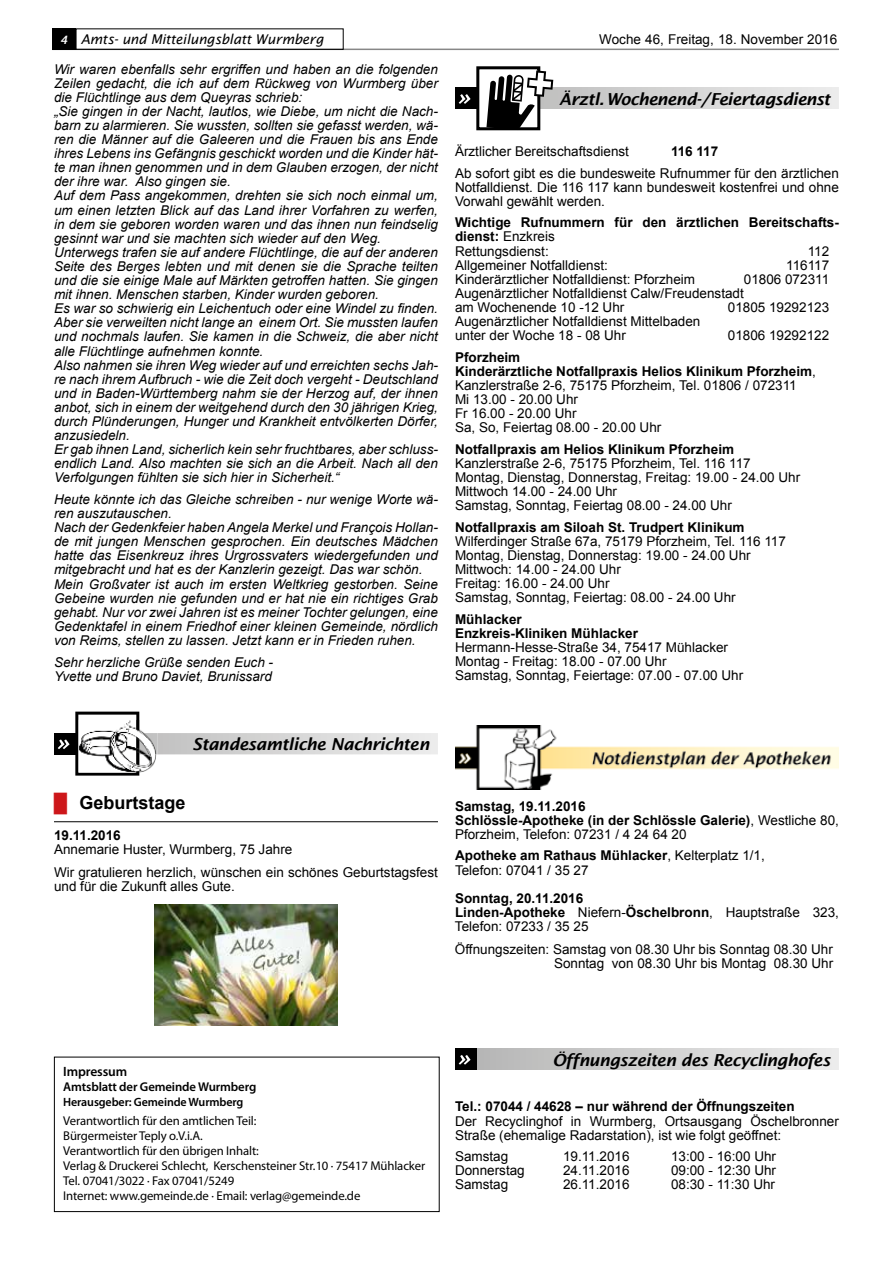
<style>
.page{position:relative;width:893px;height:1263px;background:#fff}
.page>*{position:absolute;margin:0;border:0;box-sizing:border-box;transform-origin:0 0}
.t1{font:700 18px "Arial";color:#000}
.t2{font:italic 600 16.5px "Lucida Sans";letter-spacing:-.03em;color:#000}
.t3{font:italic 13.5px/14.1px "Arial";color:#000}
.t4{font:13.5px/14.1px "Arial";color:#000}
.t5{font:700 13.5px/14.1px "Arial";color:#000}
.t6{font:italic 13.5px "Lucida Sans";letter-spacing:-.01em;color:#000}
.t7{font:600 13.5px "Myriad Pro";letter-spacing:-.01em;color:#000}
.t8{font:12.75px/15px "Myriad Pro";letter-spacing:-.01em;color:#000}
.t9{font:600 12.75px "Myriad Pro";letter-spacing:-.01em;color:#000}
.t10{font:600 12px "Myriad Pro";letter-spacing:-.01em;color:#000}
.s1{font-weight:600;font-size:11.55px;color:#fff}
.s2{font-weight:400}
.s3{font-weight:700}
.s4{font-family:"Times New Roman";font-weight:400;color:#cd171a}
</style>
<div class="page">
<hr style="left:52px;top:49px;width:787px;height:1px;background:#878787">
<div style="left:52px;top:28px;width:24px;height:22px;background:#000"></div>
<div style="left:76px;top:28px;width:268px;height:22px;border:1px solid #000"></div>
<div style="left:54px;top:1057px;width:386px;height:155px;border:1px solid #000"></div>
<hr style="left:54px;top:821px;width:384px;height:1px;background:#000">
<svg style="left:54px;top:712px;width:384px;height:64px"></svg>
<img style="left:121px;top:729px;width:34px;height:42px">
<img style="left:155px;top:904px;width:182px;height:122px">
<svg style="left:555px;top:88px;width:284px;height:21px;background:#d7d7d7"></svg>
<div style="left:476px;top:66px;width:64px;height:64px;border:3px solid #000"></div>
<svg style="left:486px;top:66px;width:69px;height:64px"></svg>
<div style="left:455px;top:88px;width:21px;height:21px;background:#000"></div>
<svg style="left:459px;top:94px;width:12px;height:10px"></svg>
<img style="left:455px;top:725px;width:384px;height:64px">
<div style="left:455px;top:1048px;width:384px;height:22px;background:linear-gradient(to right,#b3b3b2,#ececec)"></div>
<div style="left:455px;top:1048px;width:21px;height:22px;background:#000"></div>
<svg style="left:459px;top:1055px;width:12px;height:10px"></svg>
<p class="t6" style="left:60px;top:31px;width:265px"><span class="s1">4</span> Amts- und Mitteilungsblatt Wurmberg</p>
<p class="t3" style="left:54px;top:62px;width:385px">Wir waren ebenfalls sehr ergriffen und haben an die folgenden Zeilen gedacht, die ich auf dem Rückweg von Wurmberg über die Flüchtlinge aus dem Queyras schrieb:<br>„Sie gingen in der Nacht, lautlos, wie Diebe, um nicht die Nach&shy;barn zu alarmieren. Sie wussten, sollten sie gefasst werden, wä&shy;ren die Männer auf die Galeeren und die Frauen bis ans Ende ihres Lebens ins Gefängnis geschickt worden und die Kinder hät&shy;te man ihnen genommen und in dem Glauben erzogen, der nicht der ihre war. Also gingen sie.<br>Auf dem Pass angekommen, drehten sie sich noch einmal um, um einen letzten Blick auf das Land ihrer Vorfahren zu werfen, in dem sie geboren worden waren und das ihnen nun feindselig gesinnt war und sie machten sich wieder auf den Weg.<br>Unterwegs trafen sie auf andere Flüchtlinge, die auf der anderen Seite des Berges lebten und mit denen sie die Sprache teilten und die sie einige Male auf Märkten getroffen hatten. Sie gingen mit ihnen. Menschen starben, Kinder wurden geboren.<br>Es war so schwierig ein Leichentuch oder eine Windel zu finden.<br>Aber sie verweilten nicht lange an einem Ort. Sie mussten laufen und nochmals laufen. Sie kamen in die Schweiz, die aber nicht alle Flüchtlinge aufnehmen konnte.<br>Also nahmen sie ihren Weg wieder auf und erreichten sechs Jah&shy;re nach ihrem Aufbruch - wie die Zeit doch vergeht - Deutschland und in Baden-Württemberg nahm sie der Herzog auf, der ihnen anbot, sich in einem der weitgehend durch den 30 jährigen Krieg, durch Plünderungen, Hunger und Krankheit entvölkerten Dörfer, anzusiedeln.<br>Er gab ihnen Land, sicherlich kein sehr fruchtbares, aber schluss&shy;endlich Land. Also machten sie sich an die Arbeit. Nach all den Verfolgungen fühlten sie sich hier in Sicherheit.“</p>
<p class="t3" style="left:54px;top:492px;width:385px">Heute könnte ich das Gleiche schreiben - nur wenige Worte wä&shy;ren auszutauschen.<br>Nach der Gedenkfeier haben Angela Merkel und François Hollan&shy;de mit jungen Menschen gesprochen. Ein deutsches Mädchen hatte das Eisenkreuz ihres Urgrossvaters wiedergefunden und mitgebracht und hat es der Kanzlerin gezeigt. Das war schön.<br>Mein Großvater ist auch im ersten Weltkrieg gestorben. Seine Gebeine wurden nie gefunden und er hat nie ein richtiges Grab gehabt. Nur vor zwei Jahren ist es meiner Tochter gelungen, eine Gedenktafel in einem Friedhof einer kleinen Gemeinde, nördlich von Reims, stellen zu lassen. Jetzt kann er in Frieden ruhen.</p>
<p class="t3" style="left:54px;top:655px;width:221px">Sehr herzliche Grüße senden Euch -<br>Yvette und Bruno Daviet, Brunissard</p>
<p class="t4" style="left:599px;top:33px;width:240px">Woche 46, Freitag, 18. November 2016</p>
<p class="t2" style="left:559px;top:89px;width:273px">Ärztl. Wochenend-/Feiertagsdienst</p>
<p class="t4" style="left:455px;top:144px;width:176px">Ärztlicher Bereitschaftsdienst</p>
<p class="t5" style="left:671px;top:145px;width:49px">116 117</p>
<p class="t4" style="left:455px;top:166px;width:385px;text-align:justify">Ab sofort gibt es die bundesweite Rufnummer für den ärztlichen Notfalldienst. Die 116 117 kann bundesweit kostenfrei und ohne Vorwahl gewählt werden.</p>
<p class="t5" style="left:455px;top:216px;width:385px">Wichtige Rufnummern für den ärztlichen Bereitschafts&shy;dienst: <span class="s2">Enzkreis<br>Rettungsdienst:</span></p>
<p class="t4" style="left:808px;top:244px;width:23px">112</p>
<p class="t4" style="left:455px;top:258px;width:155px">Allgemeiner Notfalldienst:</p>
<p class="t4" style="left:786px;top:258px;width:45px">116117</p>
<p class="t4" style="left:455px;top:272px;width:242px">Kinderärztlicher Notfalldienst: Pforzheim</p>
<p class="t4" style="left:455px;top:272px;width:376px;text-indent:289px">01806 072311<br>Augenärztlicher Notfalldienst Calw/Freudenstadt<br>am Wochenende 10 -12 Uhr</p>
<p class="t4" style="left:728px;top:300px;width:103px">01805 19292123</p>
<p class="t4" style="left:455px;top:314px;width:247px">Augenärztlicher Notfalldienst Mittelbaden unter der Woche 18 - 08 Uhr</p>
<p class="t4" style="left:728px;top:328px;width:103px">01806 19292122</p>
<p class="t4" style="left:455px;top:350px;width:362px"><span class="s3">Pforzheim<br>Kinderärztliche Notfallpraxis Helios Klinikum Pforzheim</span>, Kanzlerstraße 2-6, 75175 Pforzheim, Tel. 01806 / 072311<br>Mi 13.00 - 20.00 Uhr<br>Fr 16.00 - 20.00 Uhr<br>Sa, So, Feiertag 08.00 - 20.00 Uhr</p>
<p class="t5" style="left:455px;top:442px;width:281px">Notfallpraxis am Helios Klinikum Pforzheim</p>
<p class="t4" style="left:455px;top:456px;width:347px">Kanzlerstraße 2-6, 75175 Pforzheim, Tel. 116 117<br>Montag, Dienstag, Donnerstag, Freitag: 19.00 - 24.00 Uhr Mittwoch 14.00 - 24.00 Uhr<br>Samstag, Sonntag, Feiertag 08.00 - 24.00 Uhr</p>
<p class="t5" style="left:455px;top:520px;width:291px">Notfallpraxis am Siloah St. Trudpert Klinikum</p>
<p class="t4" style="left:455px;top:534px;width:332px">Wilferdinger Straße 67a, 75179 Pforzheim, Tel. 116 117<br>Montag, Dienstag, Donnerstag: 19.00 - 24.00 Uhr Mittwoch: 14.00 - 24.00 Uhr<br>Freitag: 16.00 - 24.00 Uhr<br>Samstag, Sonntag, Feiertag: 08.00 - 24.00 Uhr</p>
<p class="t5" style="left:455px;top:612px;width:185px">Mühlacker<br>Enzkreis-Kliniken Mühlacker</p>
<p class="t4" style="left:455px;top:640px;width:290px">Hermann-Hesse-Straße 34, 75417 Mühlacker<br>Montag - Freitag: 18.00 - 07.00 Uhr<br>Samstag, Sonntag, Feiertage: 07.00 - 07.00 Uhr</p>
<p class="t2" style="left:192px;top:735px;width:239px">Standesamtliche Nachrichten</p>
<h1 class="t1" style="left:54px;top:790px;width:133px"><span class="s4">█</span> Geburtstage</h1>
<p class="t5" style="left:54px;top:828px;width:68px">19.11.2016</p>
<p class="t4" style="left:54px;top:838px;width:385px;line-height:23.1px">Annemarie Huster, Wurmberg, 75 Jahre<br>Wir gratulieren herzlich, wünschen ein schönes Geburtstagsfest</p>
<p class="t4" style="left:54px;top:879px;width:182px">und für die Zukunft alles Gute.</p>
<p class="t5" style="left:455px;top:799px;width:385px">Samstag, 19.11.2016<br>Schlössle-Apotheke (in der Schlössle Galerie)<span class="s2">, Westliche 80,<br>Pforzheim, Telefon: 07231 / 4 24 64 20</span></p>
<p class="t4" style="left:455px;top:849px;width:311px"><span class="s3">Apotheke am Rathaus Mühlacker</span>, Kelterplatz 1/1,<br>Telefon: 07041 / 35 27</p>
<p class="t5" style="left:455px;top:891px;width:385px">Sonntag, 20.11.2016<br>Linden-Apotheke <span class="s2">Niefern-</span>Öschelbronn<span class="s2">, Hauptstraße 323,<br>Telefon: 07233 / 35 25</span></p>
<p class="t4" style="left:455px;top:942px;width:380px;text-align:right">Öffnungszeiten: Samstag von 08.30 Uhr bis Sonntag 08.30 Uhr<br>Sonntag von 08.30 Uhr bis Montag 08.30 Uhr</p>
<p class="t7" style="left:63px;top:1063px;width:65px">Impressum</p>
<p class="t9" style="left:63px;top:1079px;width:195px">Amtsblatt der Gemeinde Wurmberg</p>
<p class="t10" style="left:63px;top:1094px;width:182px">Herausgeber: Gemeinde Wurmberg</p>
<p class="t8" style="left:63px;top:1113px;width:363px">Verantwortlich für den amtlichen Teil:<br>Bürgermeister Teply o.V.i.A.<br>Verantwortlich für den übrigen Inhalt:<br>Verlag &amp; Druckerei Schlecht, Kerschensteiner Str. 10 · 75417 Mühlacker Tel. 07041/3022 · Fax 07041/5249<br>Internet: www.gemeinde.de · Email: verlag@gemeinde.de</p>
<p class="t2" style="left:553px;top:1050px;width:279px">Öffnungszeiten des Recyclinghofes</p>
<p class="t5" style="left:455px;top:1100px;width:341px">Tel.: 07044 / 44628 – nur während der Öffnungszeiten</p>
<p class="t4" style="left:455px;top:1114px;width:385px">Der Recyclinghof in Wurmberg, Ortsausgang Öschelbronner<br>Straße (ehemalige Radarstation), ist wie folgt geöffnet:</p>
<p class="t4" style="left:455px;top:1149px;width:55px">Samstag</p>
<p class="t4" style="left:563px;top:1149px;width:68px">19.11.2016</p>
<p class="t4" style="left:671px;top:1149px;width:107px">13:00 - 16:00 Uhr</p>
<p class="t4" style="left:455px;top:1164px;width:71px">Donnerstag</p>
<p class="t4" style="left:563px;top:1164px;width:68px">24.11.2016</p>
<p class="t4" style="left:671px;top:1164px;width:107px">09:00 - 12:30 Uhr</p>
<p class="t4" style="left:455px;top:1178px;width:55px">Samstag</p>
<p class="t4" style="left:563px;top:1178px;width:68px">26.11.2016</p>
<p class="t4" style="left:671px;top:1178px;width:106px">08:30 - 11:30 Uhr</p>
</div>
